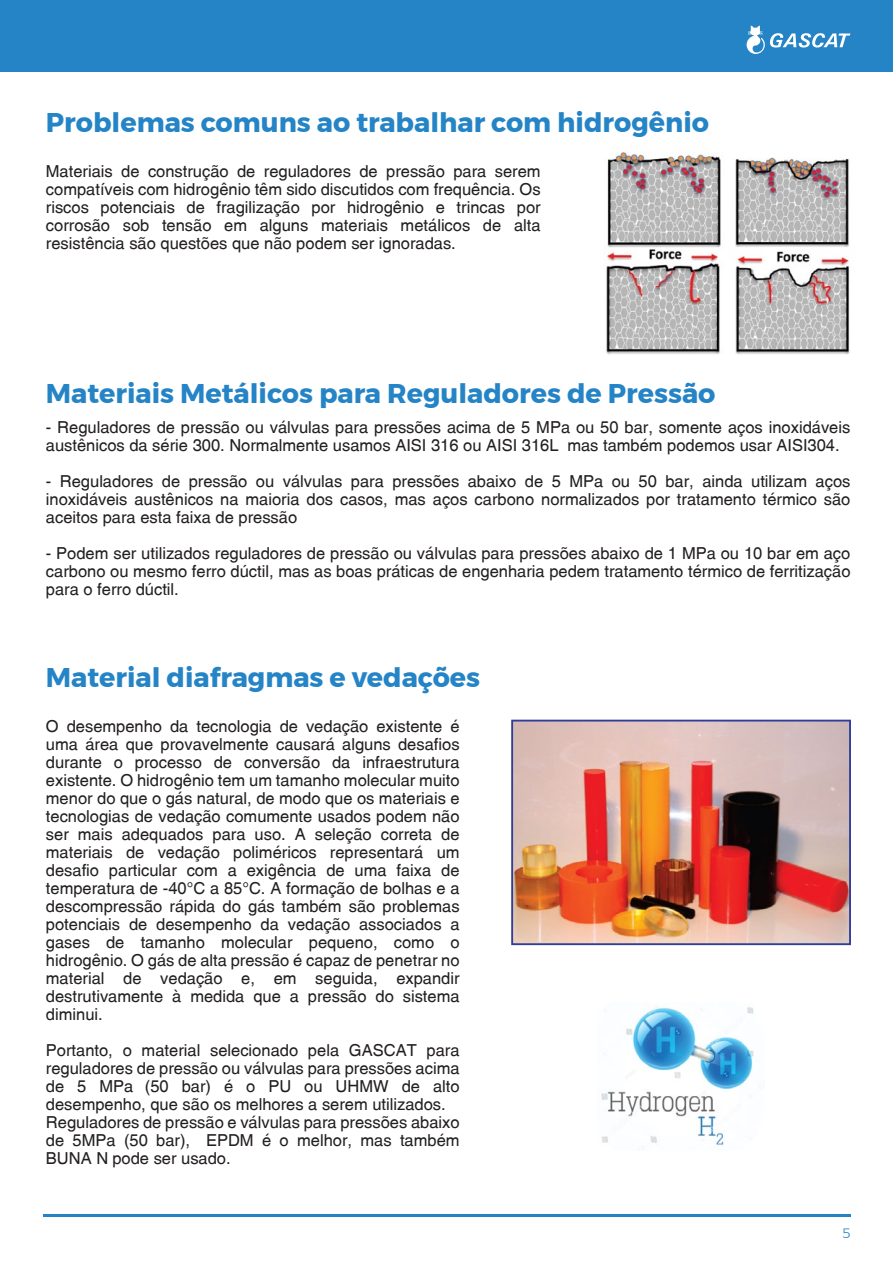
<style>
.page{position:relative;width:893px;height:1263px;background:#fff}
.page>*{position:absolute;margin:0;border:0;box-sizing:border-box;transform-origin:0 0}
.t1{font:700 27px "Montserrat";color:#2484c6}
.t2{font:16.5px/18px "New Zurica";color:#231f20;text-align:justify}
.t3{font:300 13.5px "Montserrat";color:#2484c6}
</style>
<div class="page">
<img style="left:601px;top:1007px;width:153px;height:139px">
<img style="left:514px;top:723px;width:334px;height:219px">
<div style="left:511px;top:720px;width:340px;height:225px;border:2px solid #303e99"></div>
<img style="left:606px;top:152px;width:244px;height:203px">
<div style="left:0;top:0;width:893px;height:71px;background:#2484c6"></div>
<svg style="left:747px;top:25px;width:103px;height:29px"></svg>
<hr style="left:43px;top:1215px;width:807px;height:2px;background:#2484c6">
<h1 class="t1" style="left:46px;top:101px;width:665px">Problemas comuns ao trabalhar com hidrogênio</h1>
<p class="t2" style="left:46px;top:162px;width:496px">Materiais de construção de reguladores de pressão para serem compatíveis com hidrogênio têm sido discutidos com frequência. Os riscos potenciais de fragilização por hidrogênio e trincas por corrosão sob tensão em alguns materiais metálicos de alta resistência são questões que não podem ser ignoradas.</p>
<h1 class="t1" style="left:46px;top:372px;width:671px">Materiais Metálicos para Reguladores de Pressão</h1>
<p class="t2" style="left:46px;top:417px;width:806px">- Reguladores de pressão ou válvulas para pressões acima de 5 MPa ou 50 bar, somente aços inoxidáveis austênicos da série 300. Normalmente usamos AISI 316 ou AISI 316L mas também podemos usar AISI304.</p>
<p class="t2" style="left:46px;top:471px;width:806px">- Reguladores de pressão ou válvulas para pressões abaixo de 5 MPa ou 50 bar, ainda utilizam aços inoxidáveis austênicos na maioria dos casos, mas aços carbono normalizados por tratamento térmico são aceitos para esta faixa de pressão</p>
<p class="t2" style="left:46px;top:543px;width:806px">- Podem ser utilizados reguladores de pressão ou válvulas para pressões abaixo de 1 MPa ou 10 bar em aço carbono ou mesmo ferro dúctil, mas as boas práticas de engenharia pedem tratamento térmico de ferritização para o ferro dúctil.</p>
<h1 class="t1" style="left:46px;top:656px;width:436px">Material diafragmas e vedações</h1>
<p class="t2" style="left:46px;top:717px;width:415px">O desempenho da tecnologia de vedação existente é uma área que provavelmente causará alguns desafios durante o processo de conversão da infraestrutura existente. O hidrogênio tem um tamanho molecular muito menor do que o gás natural, de modo que os materiais e tecnologias de vedação comumente usados podem não ser mais adequados para uso. A seleção correta de materiais de vedação poliméricos representará um desafio particular com a exigência de uma faixa de temperatura de -40°C a 85°C. A formação de bolhas e a descompressão rápida do gás também são problemas potenciais de desempenho da vedação associados a gases de tamanho molecular pequeno, como o hidrogênio. O gás de alta pressão é capaz de penetrar no material de vedação e, em seguida, expandir destrutivamente à medida que a pressão do sistema diminui.</p>
<p class="t2" style="left:46px;top:1041px;width:415px;text-align:left">Portanto, o material selecionado pela GASCAT para reguladores de pressão ou válvulas para pressões acima de 5 MPa (50 bar) é o PU ou UHMW de alto desempenho, que são os melhores a serem utilizados.<br>Reguladores de pressão e válvulas para pressões abaixo de 5MPa (50 bar), EPDM é o melhor, mas também BUNA N pode ser usado.</p>
<p class="t3" style="left:842px;top:1223px;width:10px">5</p>
</div>
